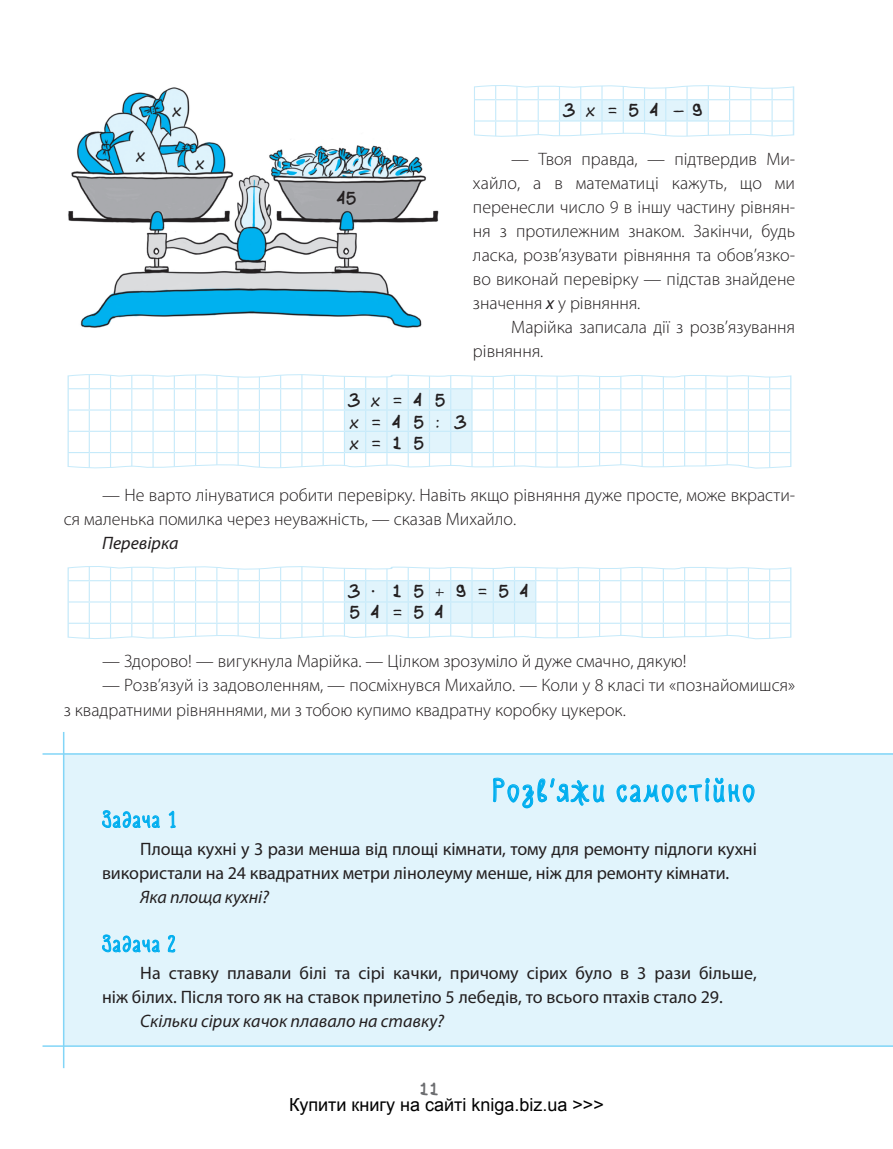
<style>
.page{position:relative;width:893px;height:1149px;background:#fff}
.page>*{position:absolute;margin:0;border:0;box-sizing:border-box;transform-origin:0 0}
.Розвяжи{font:700 30px "Slimamif";letter-spacing:.01em;color:#00aeef}
.Задача_1{font:700 21px "Slimamif";color:#00aeef}
.Мат_00{font:300 18px/24px "Myriad Pro";color:#231f20}
.Задача_2{font:18px/24px "Myriad Pro";letter-spacing:-.005em;color:#231f20}
.Задача_3{font:italic 18px "Myriad Pro";color:#231f20}
.t1{font:18px "Arial";color:#000}
.Формула_02{font:18px/21.3px "Sergio 1";letter-spacing:.545em;color:#231f20}
.Мат_00-2{font:italic 18px "Myriad Pro";color:#231f20}
.t2{font:18px "Sergio 1";color:#6c6d70}
.Формула_02-2{font:16.5px/21.3px "Segoe Print";color:#231f20}
.s1{font-family:"Segoe Print";font-size:16.5px}
.s2{font-weight:400;font-style:italic}
.s3{font-family:"Sergio 1";font-size:18px}
.s4{font-family:"School Book C";font-size:16.5px}
</style>
<div class="page">
<div style="left:64px;top:753px;width:829px;height:293px;background:#e1f4fc"></div>
<hr style="left:63px;top:731px;width:1px;height:336px;background:#82d5f7">
<hr style="left:43px;top:753px;width:850px;height:1px;background:#82d5f7">
<hr style="left:43px;top:1044px;width:850px;height:2px;background:#82d5f7">
<svg style="left:474px;top:85px;width:320px;height:52px"></svg>
<svg style="left:67px;top:374px;width:725px;height:95px"></svg>
<svg style="left:67px;top:566px;width:725px;height:74px"></svg>
<svg style="left:493px;top:777px;width:112px;height:31px"></svg>
<svg style="left:616px;top:753px;width:139px;height:50px"></svg>
<svg style="left:102px;top:810px;width:58px;height:18px"></svg>
<svg style="left:169px;top:810px;width:7px;height:18px"></svg>
<svg style="left:102px;top:934px;width:58px;height:19px"></svg>
<svg style="left:167px;top:935px;width:9px;height:17px"></svg>
<img style="left:68px;top:87px;width:371px;height:241px">
<p class="Формула_02-2" style="left:136px;top:144px;width:10px">х</p>
<p class="Формула_02-2" style="left:173px;top:99px;width:10px">х</p>
<p class="Формула_02-2" style="left:196px;top:152px;width:10px">х</p>
<p class="Формула_02" style="left:337px;top:187px;width:22px">45</p>
<p class="Формула_02" style="left:565px;top:100px;width:140px">3<span class="s1">х =</span>54 <span class="s1">–</span>9</p>
<p class="Мат_00" style="left:473px;top:147px;width:324px;text-align:justify;text-indent:38px">— Твоя правда, — підтвердив Ми&shy;хайло, а в математиці кажуть, що ми перенесли число 9 в іншу частину рівнян&shy;ня з протилежним знаком. Закінчи, будь ласка, розв’язувати рівняння та обов’язко&shy;во виконай перевірку — підстав знайдене значення <span class="s2">х</span> у рівняння.</p>
<p class="Мат_00" style="left:473px;top:315px;width:324px;text-indent:38px">Марійка записала дії з розв’язування рівняння.</p>
<p class="Формула_02" style="left:350px;top:389px;width:98px">3<span class="s1">х=</span>45</p>
<p class="Формула_02-2" style="left:350px;top:410px;width:120px">х=<span class="s3">45</span>: <span class="s3">3 </span>х=<span class="s3">15</span></p>
<p class="Мат_00" style="left:64px;top:483px;width:733px;text-indent:38px">— Не варто лінуватися робити перевірку. Навіть якщо рівняння дуже просте, може вкрасти&shy;ся маленька помилка через неуважність, — сказав Михайло.</p>
<p class="Мат_00-2" style="left:102px;top:531px;width:78px">Перевірка</p>
<p class="Формула_02" style="left:350px;top:580px;width:181px">3<span class="s4">∙</span> 15<span class="s1">+</span>9<span class="s1">=</span>54<br>54 <span class="s1">=</span>54</p>
<p class="Мат_00" style="left:102px;top:649px;width:586px">— Здорово! — вигукнула Марійка. — Цілком зрозуміло й дуже смачно, дякую!</p>
<p class="Мат_00" style="left:64px;top:673px;width:733px;text-indent:38px">— Розв’язуй із задоволенням, — посміхнувся Михайло. — Коли у 8 класі ти «познайомишся» з квадратними рівняннями, ми з тобою купимо квадратну коробку цукерок.</p>
<p class="Розвяжи" style="left:492px;top:765px;width:266px">Розв’яжи самостійно</p>
<p class="Задача_1" style="left:102px;top:801px;width:77px">Задача 1</p>
<p class="Задача_2" style="left:102px;top:836px;width:656px;text-indent:38px">Площа кухні у 3 рази менша від площі кімнати, тому для ремонту підлоги кухні використали на 24 квадратних метри лінолеуму менше, ніж для ремонту кімнати.</p>
<p class="Задача_3" style="left:140px;top:885px;width:130px">Яка площа кухні?</p>
<p class="Задача_1" style="left:102px;top:926px;width:76px">Задача 2</p>
<p class="Задача_2" style="left:102px;top:960px;width:656px;text-indent:38px">На ставку плавали білі та сірі качки, причому сірих було в 3 рази більше, ніж білих. Після того як на ставок прилетіло 5 лебедів, то всього птахів стало 29.</p>
<p class="Задача_3" style="left:140px;top:1009px;width:305px">Скільки сірих качок плавало на ставку?</p>
<p class="t2" style="left:419px;top:1078px;width:22px">11</p>
<p class="t1" style="left:289px;top:1092px;width:316px">Купити книгу на сайті kniga.biz.ua &gt;&gt;&gt;</p>
</div>
